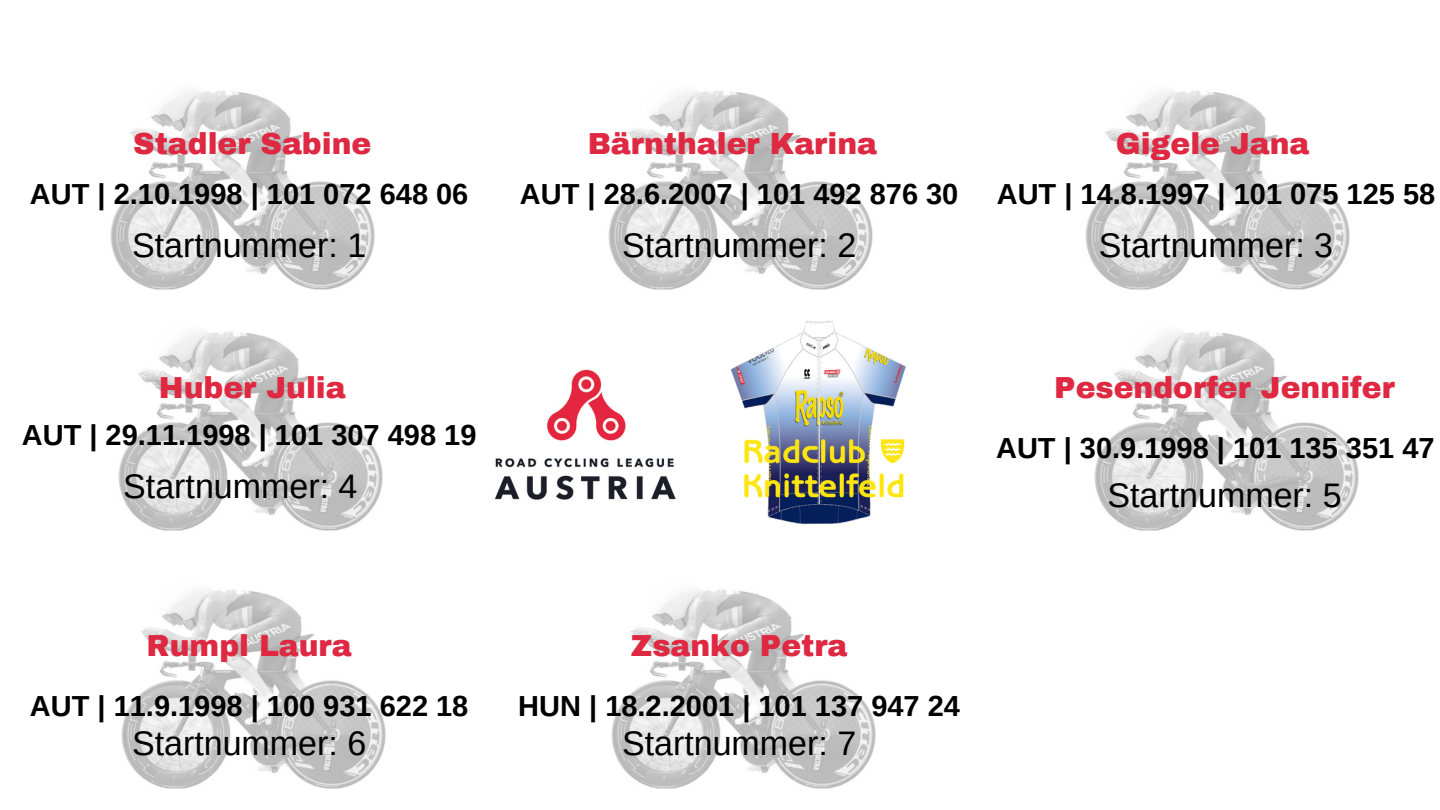
<style>
.page{position:relative;width:1440px;height:810px;background:#fff}
.page>*{position:absolute;margin:0;border:0;box-sizing:border-box;transform-origin:0 0}
.t1{font:34px "Arimo";color:#000}
.t2{font:900 29.8px "Archivo";color:#df2841}
.t3{font:700 29px "Arimo";color:#000}
</style>
<div class="page">
<img style="left:494px;top:369px;width:182px;height:131px">
<img style="left:1085px;top:91px;width:265px;height:199px">
<img style="left:608px;top:91px;width:265px;height:199px">
<img style="left:730px;top:321px;width:176px;height:204px">
<img style="left:1094px;top:332px;width:265px;height:199px">
<img style="left:121px;top:590px;width:265px;height:199px">
<img style="left:118px;top:332px;width:265px;height:199px">
<img style="left:110px;top:91px;width:265px;height:199px">
<img style="left:611px;top:590px;width:265px;height:199px">
<p class="t2" style="left:133px;top:127px;width:240px">Stadler Sabine</p>
<p class="t3" style="left:30px;top:177px;width:440px">AUT | 2.10.1998 | 101 072 648 06</p>
<p class="t1" style="left:132px;top:227px;width:236px">Startnummer: 1</p>
<p class="t2" style="left:588px;top:127px;width:291px">Bärnthaler Karina</p>
<h2 class="t3" style="left:520px;top:177px;width:440px">AUT | 28.6.2007 | 101 492 876 30</h2>
<h2 class="t1" style="left:622px;top:227px;width:236px">Startnummer: 2</h2>
<h1 class="t2" style="left:1116px;top:127px;width:195px">Gigele Jana</h1>
<h1 class="t3" style="left:997px;top:177px;width:440px">AUT | 14.8.1997 | 101 075 125 58</h1>
<p class="t1" style="left:1099px;top:227px;width:236px">Startnummer: 3</p>
<p class="t2" style="left:159px;top:371px;width:188px">Huber Julia</p>
<p class="t3" style="left:22px;top:419px;width:456px">AUT | 29.11.1998 | 101 307 498 19</p>
<p class="t1" style="left:123px;top:467px;width:236px">Startnummer: 4</p>
<h2 class="t2" style="left:1054px;top:372px;width:342px">Pesendorfer Jennifer</h2>
<h1 class="t3" style="left:996px;top:432px;width:440px">AUT | 30.9.1998 | 101 135 351 47</h1>
<p class="t1" style="left:1107px;top:477px;width:236px">Startnummer: 5</p>
<p class="t2" style="left:147px;top:630px;width:207px">Rumpl Laura</p>
<h2 class="t3" style="left:30px;top:690px;width:440px">AUT | 11.9.1998 | 100 931 622 18</h2>
<h1 class="t1" style="left:132px;top:724px;width:236px">Startnummer: 6</h1>
<h2 class="t2" style="left:631px;top:630px;width:218px">Zsanko Petra</h2>
<h1 class="t3" style="left:518px;top:690px;width:443px">HUN | 18.2.2001 | 101 137 947 24</h1>
<p class="t1" style="left:622px;top:724px;width:236px">Startnummer: 7</p>
</div>
